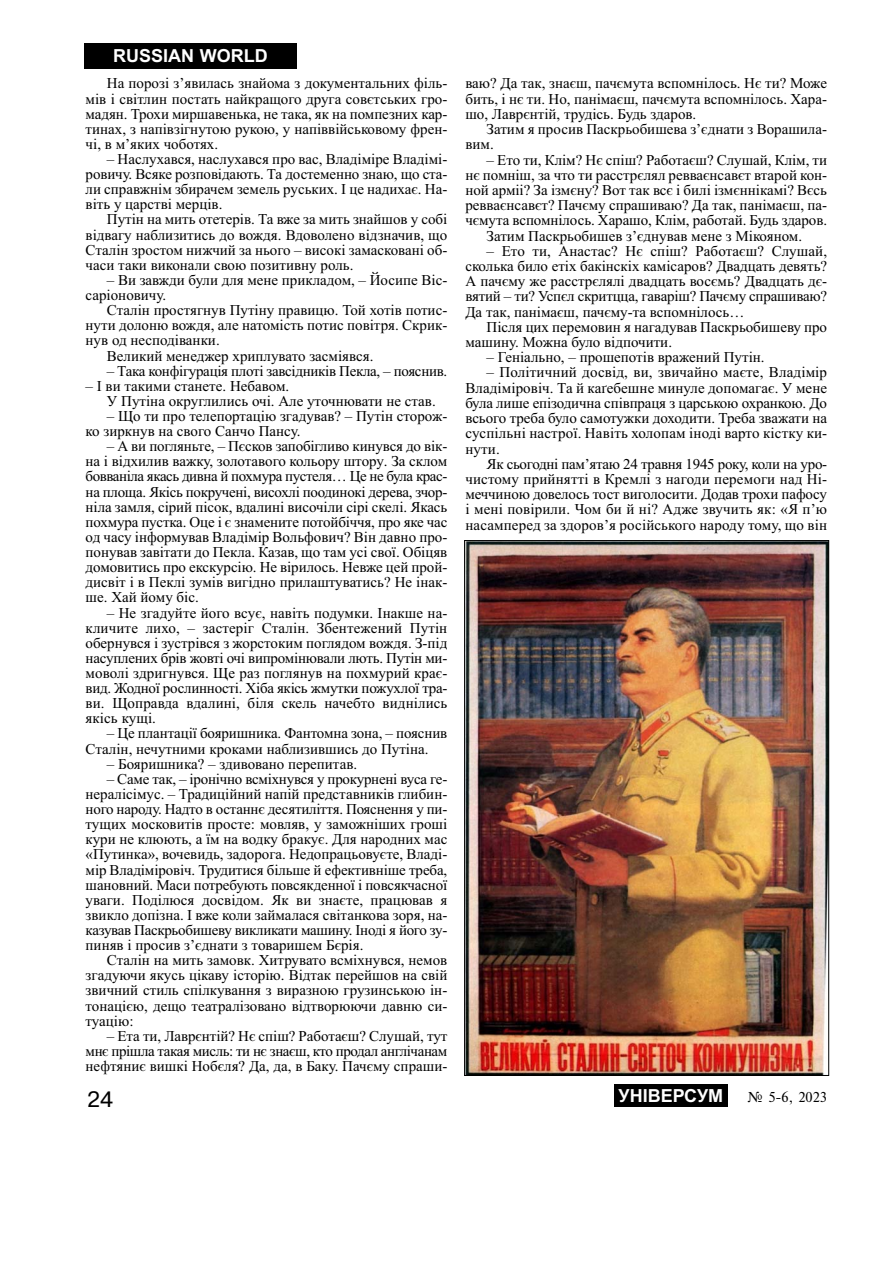
<style>
.page{position:relative;width:893px;height:1263px;background:#fff}
.page>*{position:absolute;margin:0;border:0;box-sizing:border-box;transform-origin:0 0}
.t1{font:21px "Ukr";color:#000}
.t2{font:700 18px "Arial";color:#fff}
.t3{font:15px/15.1px "Times New Roman";color:#000;text-align:justify}
.t4{font:15px "Times New Roman";letter-spacing:-.02em;color:#000}
.t5{font:15px "Times";color:#000}
</style>
<div class="page">
<div style="left:84px;top:43px;width:213px;height:26px;background:#000"></div>
<div style="left:614px;top:1084px;width:113px;height:23px;background:#000"></div>
<img style="left:466px;top:542px;width:361px;height:532px">
<p class="t2" style="left:113px;top:46px;width:156px">RUSSIAN WORLD</p>
<p class="t3" style="left:86px;top:77px;width:363px;text-indent:21px">На порозі з’явилась знайома з документальних філь&shy;мів і світлин постать найкращого друга совєтських гро&shy;мадян. Трохи миршавенька, не така, як на помпезних кар&shy;тинах, з напівзігнутою рукою, у напіввійськовому френ&shy;чі, в м’яких чоботях.</p>
<p class="t3" style="left:86px;top:153px;width:363px;text-indent:21px">– Наслухався, наслухався про вас, Владіміре Владімі&shy;ровичу. Всяке розповідають. Та достеменно знаю, що ста&shy;ли справжнім збирачем земель руських. І це надихає. На&shy;віть у царстві мерців.</p>
<p class="t3" style="left:86px;top:213px;width:363px;text-indent:21px">Путін на мить отетерів. Та вже за мить знайшов у собі відвагу наблизитись до вождя. Вдоволено відзначив, що Сталін зростом нижчий за нього – високі замасковані об&shy;часи таки виконали свою позитивну роль.</p>
<p class="t3" style="left:86px;top:274px;width:363px;text-indent:21px">– Ви завжди були для мене прикладом, – Йосипе Віс&shy;саріоновичу.</p>
<p class="t3" style="left:107px;top:304px;width:342px">Сталін простягнув Путіну правицю. Той хотів потис-</p>
<p class="t3" style="left:86px;top:319px;width:363px">нути долоню вождя, але натомість потис повітря. Скрик-</p>
<p class="t3" style="left:86px;top:334px;width:136px">нув од несподіванки.</p>
<p class="t3" style="left:107px;top:349px;width:268px">Великий менеджер хриплувато засміявся.</p>
<p class="t4" style="left:107px;top:365px;width:342px">– Така конфігурація плоті завсідників Пекла, – пояснив.</p>
<p class="t3" style="left:107px;top:380px;width:330px;text-indent:-21px">– І ви такими станете. Небавом.<br>У Путіна округлились очі. Але уточнювати не став.</p>
<p class="t3" style="left:86px;top:410px;width:363px;text-indent:21px">– Що ти про телепортацію згадував? – Путін сторож&shy;ко зиркнув на свого Санчо Пансу.</p>
<p class="t3" style="left:86px;top:440px;width:363px;text-indent:21px">– А ви погляньте, – Пєсков запобігливо кинувся до вік&shy;на і відхилив важку, золотавого кольору штору. За склом бовваніла якась дивна й похмура пустеля… Це не була крас&shy;на площа. Якісь покручені, висохлі поодинокі дерева, зчор&shy;ніла замля, сірий пісок, вдалині височіли сірі скелі. Якась похмура пустка. Оце і є знамените потойбіччя, про яке час од часу інформував Владімір Вольфович? Він давно про&shy;понував завітати до Пекла. Казав, що там усі свої. Обіцяв домовитись про екскурсію. Не вірилось. Невже цей прой&shy;дисвіт і в Пеклі зумів вигідно прилаштуватись? Не інак&shy;ше. Хай йому біс.</p>
<p class="t3" style="left:86px;top:606px;width:363px;text-indent:21px">– Не згадуйте його всує, навіть подумки. Інакше на&shy;кличите лихо, – застеріг Сталін. Збентежений Путін обернувся і зустрівся з жорстоким поглядом вождя. З-під насуплених брів жовті очі випромінювали лють. Путін ми&shy;моволі здригнувся. Ще раз поглянув на похмурий крає&shy;вид. Жодної рослинності. Хіба якісь жмутки пожухлої тра&shy;ви. Щоправда вдалині, біля скель начебто виднілись якісь кущі.</p>
<p class="t3" style="left:86px;top:727px;width:363px;text-indent:21px">– Це плантації бояришника. Фантомна зона, – пояснив<br>Сталін, нечутними кроками наблизившись до Путіна.</p>
<p class="t3" style="left:107px;top:758px;width:252px">– Бояришника? – здивовано перепитав.</p>
<p class="t3" style="left:86px;top:773px;width:363px;text-indent:21px">– Саме так, – іронічно всміхнувся у прокурнені вуса ге&shy;нералісімус. – Традиційний напій представників глибин&shy;ного народу. Надто в останнє десятиліття. Пояснення у пи&shy;тущих московитів просте: мовляв, у заможніших гроші кури не клюють, а їм на водку бракує. Для народних мас «Путинка», вочевидь, задорога. Недопрацьовуєте, Владі&shy;мір Владіміровіч. Трудитися більше й ефективніше треба, шановний. Маси потребують повсякденної і повсякчасної уваги. Поділюся досвідом. Як ви знаєте, працював я звикло допізна. І вже коли займалася світанкова зоря, на&shy;казував Паскрьобишеву викликати машину. Іноді я його зу&shy;пиняв і просив з’єднати з товаришем Бєрія.</p>
<p class="t3" style="left:86px;top:954px;width:363px;text-indent:21px">Сталін на мить замовк. Хитрувато всміхнувся, немов згадуючи якусь цікаву історію. Відтак перейшов на свій звичний стиль спілкування з виразною грузинською ін&shy;тонацією, дещо театралізовано відтворюючи давню си&shy;туацію:</p>
<p class="t3" style="left:86px;top:1030px;width:363px;text-indent:21px">– Ета ти, Лаврєнтій? Нє спіш? Работаєш? Слушай, тут мнє прішла такая мисль: ти нє знаєш, кто продал англічанам нефтяниє вишкі Нобєля? Да, да, в Баку. Пачєму спраши-</p>
<p class="t3" style="left:465px;top:77px;width:363px">ваю? Да так, знаєш, пачємута вспомнілось. Нє ти? Може бить, і нє ти. Но, панімаєш, пачємута вспомнілось. Хара&shy;шо, Лаврєнтій, трудісь. Будь здаров.</p>
<p class="t3" style="left:465px;top:123px;width:363px;text-indent:21px">Затим я просив Паскрьобишева з’єднати з Ворашила&shy;вим.</p>
<p class="t3" style="left:486px;top:153px;width:342px">– Ето ти, Клім? Нє спіш? Работаєш? Слушай, Клім, ти</p>
<p class="t3" style="left:465px;top:169px;width:363px">нє помніш, за что ти расстрєлял ревваєнсавєт втарой кон-</p>
<p class="t3" style="left:465px;top:184px;width:363px">ной арміі? За ізмєну? Вот так всє і билі ізмєннікамі? Вєсь</p>
<p class="t3" style="left:465px;top:199px;width:363px">ревваєнсавєт? Пачєму спрашиваю? Да так, панімаєш, па-</p>
<p class="t3" style="left:465px;top:214px;width:363px">чємута вспомнілось. Харашо, Клім, работай. Будь здаров.</p>
<p class="t3" style="left:486px;top:229px;width:317px">Затим Паскрьобишев з’єднував мене з Мікояном.</p>
<p class="t3" style="left:465px;top:245px;width:363px;text-indent:21px">– Ето ти, Анастас? Нє спіш? Работаєш? Слушай, сколька било етіх бакінскіх камісаров? Двадцать девять?<br>А пачєму же расстрєлялі двадцать восємь? Двадцать дє&shy;вятий – ти? Успєл скритцца, гаваріш? Пачєму спрашиваю?<br>Да так, панімаєш, пачєму-та вспомнілось…</p>
<p class="t3" style="left:465px;top:321px;width:363px;text-indent:21px">Після цих перемовин я нагадував Паскрьобишеву про машину. Можна було відпочити.</p>
<p class="t3" style="left:486px;top:351px;width:279px">– Геніально, – прошепотів вражений Путін.</p>
<p class="t3" style="left:465px;top:366px;width:363px;text-indent:21px">– Політичний досвід, ви, звичайно маєте, Владімір Владіміровіч. Та й каґебешне минуле допомагає. У мене була лише епізодична співпраця з царською охранкою. До всього треба було самотужки доходити. Треба зважати на суспільні настрої. Навіть холопам іноді варто кістку ки&shy;нути.</p>
<p class="t3" style="left:465px;top:458px;width:363px;text-indent:21px">Як сьогодні пам’ятаю 24 травня 1945 року, коли на уро&shy;чистому прийнятті в Кремлі з нагоди перемоги над Ні&shy;меччиною довелось тост виголосити. Додав трохи пафосу і мені повірили. Чом би й ні? Адже звучить як: «Я п’ю насамперед за здоров’я російського народу тому, що він</p>
<h1 class="t1" style="left:87px;top:1087px;width:28px">24</h1>
<p class="t2" style="left:618px;top:1085px;width:106px">УНІВЕРСУМ</p>
<p class="t5" style="left:747px;top:1088px;width:81px">‹ 5-6, 2023</p>
</div>
